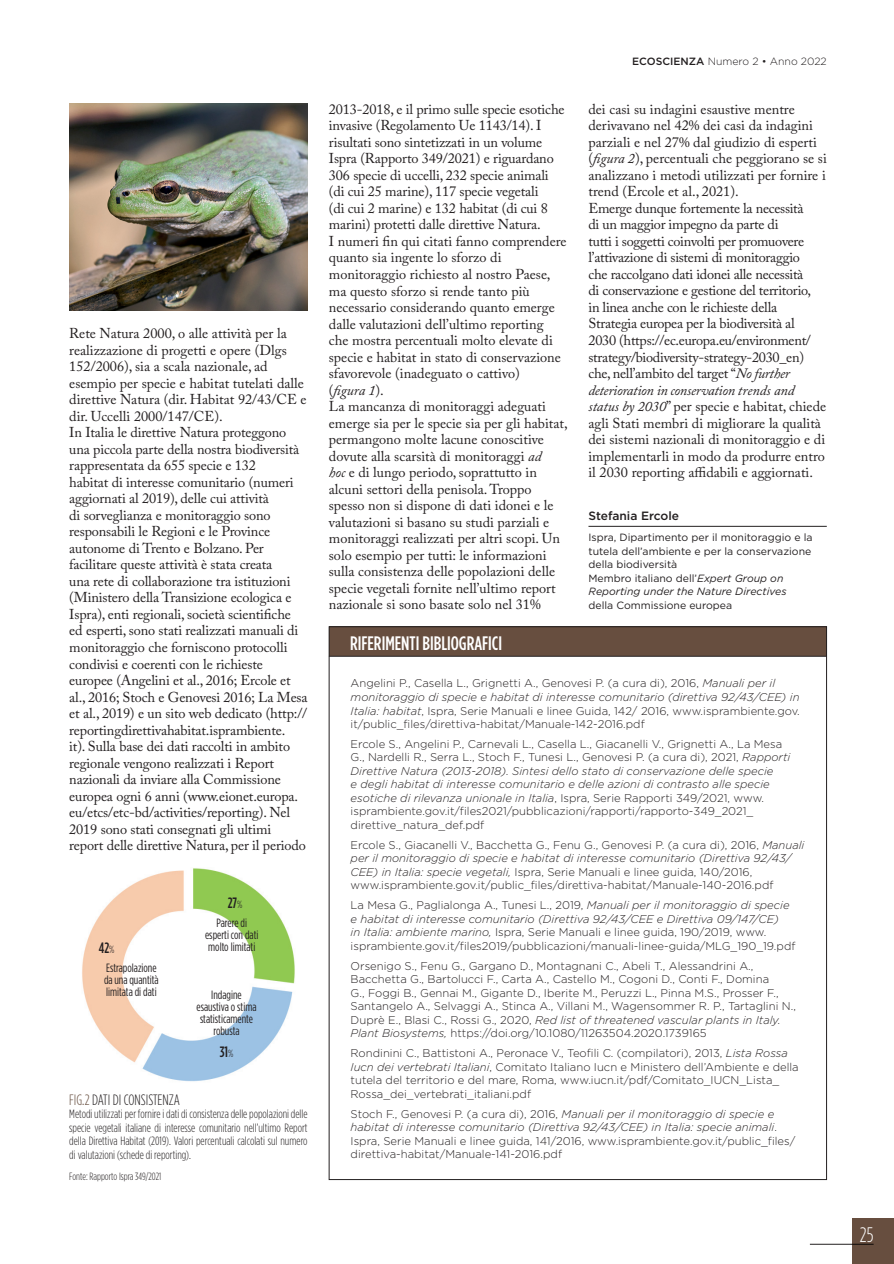
<style>
.page{position:relative;width:894px;height:1264px;background:#fff}
.page>*{position:absolute;margin:0;border:0;box-sizing:border-box;transform-origin:0 0}
.t1{font:300 condensed 21px "Gotham HTF";color:#fff}
.t2{font:500 condensed 19.5px "Gotham HTF";color:#fff}
.t3{font:300 condensed 15px "Gotham HTF";color:#231f20}
.t4{font:500 condensed 15px "Gotham HTF";color:#231f20}
.t5{font:14.25px/16.5px "Adobe Caslon Pro";letter-spacing:-.01em;color:#231f20}
.t6{font:300 condensed 12px/13.5px "Gotham HTF";color:#231f20;text-align:justify}
.t7{font:condensed 12px/12px "Gotham HTF";color:#231f20;text-align:center}
.t8{font:500 12px "Gotham HTF";color:#231f20}
.t9{font:300 11.25px/13.5px "Gotham HTF";color:#231f20}
.t10{font:10.5px/13.5px "Gotham HTF";color:#231f20}
.t11{font:300 condensed 10.5px "Gotham HTF";color:#231f20}
.t12{font:300 10.5px "Gotham HTF";color:#231f20}
.s1{font-weight:300;font-size:10.5px}
.s2{color:#674e3f}
.s3{font-weight:500}
.s4{font-style:italic}
</style>
<div class="page">
<div style="left:852px;top:1217px;width:41px;height:46px;background:#674e3f"></div>
<hr style="left:809px;top:1243px;width:64px;height:1px;background:#231f20">
<hr style="left:588px;top:526px;width:238px;height:1px;background:#231f20">
<div style="left:329px;top:626px;width:497px;height:30px;background:#674e3f"></div>
<hr style="left:329px;top:656px;width:497px;height:1px;background:#231f20">
<img style="left:69px;top:103px;width:238px;height:208px">
<img style="left:82px;top:868px;width:213px;height:214px">
<p class="t5" style="left:69px;top:325px;width:240px">Rete Natura 2000, o alle attività per la realizzazione di progetti e opere (Dlgs 152/2006), sia a scala nazionale, ad esempio per specie e habitat tutelati dalle direttive Natura (dir. Habitat 92/43/CE e dir. Uccelli 2000/147/CE).<br>In Italia le direttive Natura proteggono una piccola parte della nostra biodiversità rappresentata da 655 specie e 132<br>habitat di interesse comunitario (numeri aggiornati al 2019), delle cui attività<br>di sorveglianza e monitoraggio sono responsabili le Regioni e le Province autonome di Trento e Bolzano. Per facilitare queste attività è stata creata<br>una rete di collaborazione tra istituzioni (Ministero della Transizione ecologica e Ispra), enti regionali, società scientifiche ed esperti, sono stati realizzati manuali di monitoraggio che forniscono protocolli condivisi e coerenti con le richieste europee (Angelini et al., 2016; Ercole et al., 2016; Stoch e Genovesi 2016; La Mesa et al., 2019) e un sito web dedicato (http:// reportingdirettivahabitat.isprambiente.<br>it). Sulla base dei dati raccolti in ambito regionale vengono realizzati i Report nazionali da inviare alla Commissione europea ogni 6 anni (www.eionet.europa. eu/etcs/etc-bd/activities/reporting). Nel 2019 sono stati consegnati gli ultimi report delle direttive Natura, per il periodo</p>
<p class="t4" style="left:99px;top:939px;width:17px">42<span class="s1">%</span></p>
<p class="t7" style="left:104px;top:961px;width:56px;text-align:left">Estrapolazione da una quantità limitata di dati</p>
<p class="t4" style="left:228px;top:894px;width:16px">27<span class="s1">%</span></p>
<p class="t7" style="left:205px;top:916px;width:55px">Parere di esperti con dati molto limitati</p>
<p class="t7" style="left:196px;top:988px;width:61px">Indagine esaustiva o stima statisticamente robusta</p>
<p class="t4" style="left:220px;top:1043px;width:15px">31<span class="s1">%</span></p>
<p class="t3" style="left:69px;top:1091px;width:112px"><span class="s2">FIG.2</span> DATI DI CONSISTENZA</p>
<p class="t6" style="left:69px;top:1106px;width:240px">Metodi utilizzati per fornire i dati di consistenza delle popolazioni delle specie vegetali italiane di interesse comunitario nell’ultimo Report della Direttiva Habitat (2019). Valori percentuali calcolati sul numero di valutazioni (schede di reporting).</p>
<p class="t11" style="left:69px;top:1170px;width:94px">Fonte: Rapporto Ispra 349/2021</p>
<p class="t12" style="left:632px;top:56px;width:196px"><span class="s3">ECOSCIENZA</span> Numero 2 • Anno 2022</p>
<p class="t5" style="left:329px;top:101px;width:240px">2013-2018, e il primo sulle specie esotiche invasive (Regolamento Ue 1143/14). I risultati sono sintetizzati in un volume Ispra (Rapporto 349/2021) e riguardano 306 specie di uccelli, 232 specie animali (di cui 25 marine), 117 specie vegetali<br>(di cui 2 marine) e 132 habitat (di cui 8 marini) protetti dalle direttive Natura.<br>I numeri fin qui citati fanno comprendere quanto sia ingente lo sforzo di monitoraggio richiesto al nostro Paese, ma questo sforzo si rende tanto più necessario considerando quanto emerge dalle valutazioni dell’ultimo reporting<br>che mostra percentuali molto elevate di specie e habitat in stato di conservazione sfavorevole (inadeguato o cattivo)<br>(<span class="s4">figura 1</span>).<br>La mancanza di monitoraggi adeguati emerge sia per le specie sia per gli habitat, permangono molte lacune conoscitive dovute alla scarsità di monitoraggi <span class="s4">ad<br>hoc</span> e di lungo periodo, soprattutto in alcuni settori della penisola. Troppo spesso non si dispone di dati idonei e le valutazioni si basano su studi parziali e monitoraggi realizzati per altri scopi. Un solo esempio per tutti: le informazioni sulla consistenza delle popolazioni delle specie vegetali fornite nell’ultimo report nazionale si sono basate solo nel 31%</p>
<p class="t5" style="left:588px;top:101px;width:240px">dei casi su indagini esaustive mentre derivavano nel 42% dei casi da indagini parziali e nel 27% dal giudizio di esperti (<span class="s4">figura 2</span>), percentuali che peggiorano se si analizzano i metodi utilizzati per fornire i trend (Ercole et al., 2021).<br>Emerge dunque fortemente la necessità<br>di un maggior impegno da parte di<br>tutti i soggetti coinvolti per promuovere l’attivazione di sistemi di monitoraggio<br>che raccolgano dati idonei alle necessità<br>di conservazione e gestione del territorio,<br>in linea anche con le richieste della Strategia europea per la biodiversità al<br>2030 (https://ec.europa.eu/environment/ strategy/biodiversity-strategy-2030_en) che, nell’ambito del target “<span class="s4">No further deterioration in conservation trends and status by 2030</span>” per specie e habitat, chiede agli Stati membri di migliorare la qualità dei sistemi nazionali di monitoraggio e di implementarli in modo da produrre entro il 2030 reporting affidabili e aggiornati.</p>
<p class="t8" style="left:588px;top:508px;width:92px">Stefania Ercole</p>
<p class="t10" style="left:588px;top:530px;width:226px">Ispra, Dipartimento per il monitoraggio e la tutela dell’ambiente e per la conservazione della biodiversità<br>Membro italiano dell’<span class="s4">Expert Group on Reporting under the Nature Directives</span></p>
<p class="t10" style="left:588px;top:598px;width:145px">della Commissione europea</p>
<h2 class="t2" style="left:350px;top:632px;width:153px">RIFERIMENTI BIBLIOGRAFICI</h2>
<p class="t9" style="left:350px;top:676px;width:450px">Angelini P., Casella L., Grignetti A., Genovesi P. (a cura di), 2016, <span class="s4">Manuali per il monitoraggio di specie e habitat di interesse comunitario (direttiva 92/43/CEE) in Italia: habitat</span>, Ispra, Serie Manuali e linee Guida, 142/ 2016, www.isprambiente.gov. it/public_files/direttiva-habitat/Manuale-142-2016.pdf</p>
<p class="t9" style="left:350px;top:737px;width:441px">Ercole S., Angelini P., Carnevali L., Casella L., Giacanelli V., Grignetti A., La Mesa G., Nardelli R., Serra L., Stoch F., Tunesi L., Genovesi P. (a cura di), 2021, <span class="s4">Rapporti Direttive Natura (2013-2018). Sintesi dello stato di conservazione delle specie<br>e degli habitat di interesse comunitario e delle azioni di contrasto alle specie esotiche di rilevanza unionale in Italia</span>, Ispra, Serie Rapporti 349/2021, www. isprambiente.gov.it/files2021/pubblicazioni/rapporti/rapporto-349_2021_ direttive_natura_def.pdf</p>
<p class="t9" style="left:350px;top:837px;width:455px">Ercole S., Giacanelli V., Bacchetta G., Fenu G., Genovesi P. (a cura di), 2016, <span class="s4">Manuali per il monitoraggio di specie e habitat di interesse comunitario (Direttiva 92/43/ CEE) in Italia: specie vegetali,</span> Ispra, Serie Manuali e linee guida, 140/2016, www.isprambiente.gov.it/public_files/direttiva-habitat/Manuale-140-2016.pdf</p>
<p class="t9" style="left:350px;top:898px;width:446px">La Mesa G., Paglialonga A., Tunesi L., 2019, <span class="s4">Manuali per il monitoraggio di specie e habitat di interesse comunitario (Direttiva 92/43/CEE e Direttiva 09/147/CE)<br>in Italia: ambiente marino,</span> Ispra, Serie Manuali e linee guida, 190/2019, www. isprambiente.gov.it/files2019/pubblicazioni/manuali-linee-guida/MLG_190_19.pdf</p>
<p class="t9" style="left:350px;top:958px;width:446px">Orsenigo S., Fenu G., Gargano D., Montagnani C., Abeli T., Alessandrini A., Bacchetta G., Bartolucci F., Carta A., Castello M., Cogoni D., Conti F., Domina<br>G., Foggi B., Gennai M., Gigante D., Iberite M., Peruzzi L., Pinna M.S., Prosser F., Santangelo A., Selvaggi A., Stinca A., Villani M., Wagensommer R. P., Tartaglini N., Duprè E., Blasi C., Rossi G., 2020, <span class="s4">Red list of threatened vascular plants in Italy.<br>Plant Biosystems,</span> https://doi.org/10.1080/11263504.2020.1739165</p>
<p class="t9" style="left:350px;top:1046px;width:449px">Rondinini C., Battistoni A., Peronace V., Teofili C. (compilatori), 2013, <span class="s4">Lista Rossa Iucn dei vertebrati Italiani</span>, Comitato Italiano Iucn e Ministero dell’Ambiente e della tutela del territorio e del mare, Roma, www.iucn.it/pdf/Comitato_IUCN_Lista_ Rossa_dei_vertebrati_italiani.pdf</p>
<p class="t9" style="left:350px;top:1106px;width:446px">Stoch F., Genovesi P. (a cura di), 2016, <span class="s4">Manuali per il monitoraggio di specie e habitat di interesse comunitario (Direttiva 92/43/CEE) in Italia: specie animali</span>.<br>Ispra, Serie Manuali e linee guida, 141/2016, www.isprambiente.gov.it/public_files/ direttiva-habitat/Manuale-141-2016.pdf</p>
<h1 class="t1" style="left:859px;top:1223px;width:15px">25</h1>
</div>
